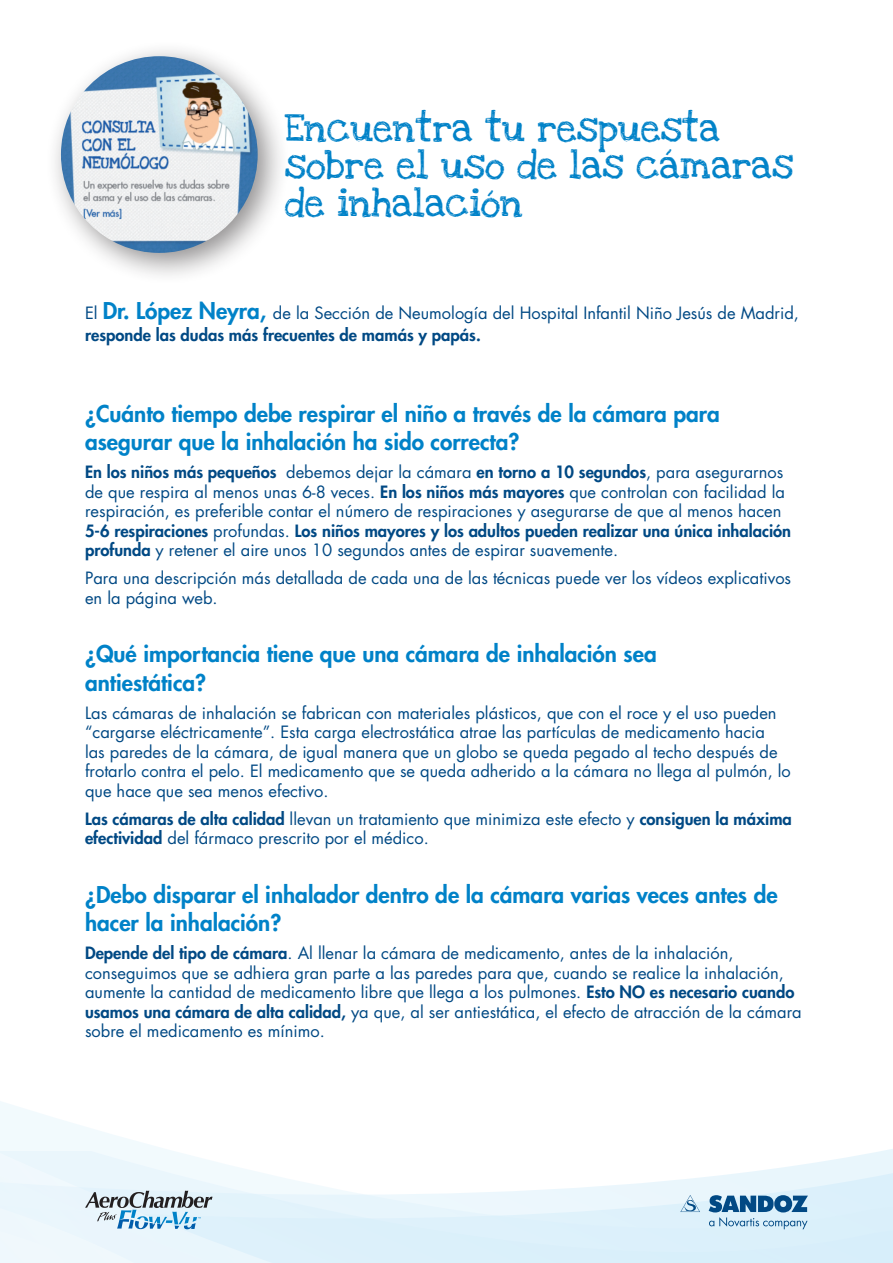
<style>
.page{position:relative;width:893px;height:1263px;background:#fff}
.page>*{position:absolute;margin:0;border:0;box-sizing:border-box;transform-origin:0 0}
.t1{font:28.5px/37.5px "Love Ya Like A Sister";color:#0082c8}
.t2{font:800 22.5px/28.5px "Futura";color:#0082c8}
.t3{font:16.5px/19.5px "Futura";color:#014984}
.s1{font-weight:800;font-size:22.5px;color:#0082c8}
.s2{font-weight:800}
</style>
<div class="page">
<svg style="left:0;top:1101px;width:893px;height:162px"></svg>
<svg style="left:680px;top:1195px;width:128px;height:34px;background:#93b8d3"></svg>
<svg style="left:85px;top:1191px;width:128px;height:38px;background:#adc3d0"></svg>
<div style="left:44px;top:40px;width:246px;height:245px;background:#231f20;opacity:.5"></div>
<img style="left:61px;top:56px;width:197px;height:197px;border-radius:98px">
<p class="t1" style="left:285px;top:110px;width:510px">Encuentra tu respuesta sobre el uso de las cámaras de inhalación</p>
<p class="t3" style="left:85px;top:302px;width:715px;line-height:22.5px">El <span class="s1">Dr. López Neyra,</span> de la Sección de Neumología del Hospital Infantil Niño Jesús de Madrid, <span class="s2">responde las dudas más frecuentes de mamás y papás.</span></p>
<p class="t2" style="left:85px;top:399px;width:636px">¿Cuánto tiempo debe respirar el niño a través de la cámara para asegurar que la inhalación ha sido correcta?</p>
<p class="t3" style="left:85px;top:463px;width:708px"><span class="s2">En los niños más pequeños</span> debemos dejar la cámara <span class="s2">en torno a 10 segundos</span>, para asegurarnos de que respira al menos unas 6-8 veces. <span class="s2">En los niños más mayores</span> que controlan con facilidad la respiración, es preferible contar el número de respiraciones y asegurarse de que al menos hacen <span class="s2">5-6 respiraciones</span> profundas. <span class="s2">Los niños mayores y los adultos pueden realizar una única inhalación profunda</span> y retener el aire unos 10 segundos antes de espirar suavemente.</p>
<p class="t3" style="left:85px;top:569px;width:708px">Para una descripción más detallada de cada una de las técnicas puede ver los vídeos explicativos en la página web.</p>
<p class="t2" style="left:85px;top:640px;width:573px">¿Qué importancia tiene que una cámara de inhalación sea antiestática?</p>
<p class="t3" style="left:85px;top:703px;width:707px">Las cámaras de inhalación se fabrican con materiales plásticos, que con el roce y el uso pueden “cargarse eléctricamente”. Esta carga electrostática atrae las partículas de medicamento hacia<br>las paredes de la cámara, de igual manera que un globo se queda pegado al techo después de frotarlo contra el pelo. El medicamento que se queda adherido a la cámara no llega al pulmón, lo que hace que sea menos efectivo.</p>
<p class="t3" style="left:85px;top:809px;width:708px"><span class="s2">Las cámaras de alta calidad</span> llevan un tratamiento que minimiza este efecto y <span class="s2">consiguen la máxima efectividad</span> del fármaco prescrito por el médico.</p>
<p class="t2" style="left:85px;top:880px;width:694px">¿Debo disparar el inhalador dentro de la cámara varias veces antes de hacer la inhalación?</p>
<p class="t3" style="left:85px;top:943px;width:718px"><span class="s2">Depende del tipo de cámara</span>. Al llenar la cámara de medicamento, antes de la inhalación, conseguimos que se adhiera gran parte a las paredes para que, cuando se realice la inhalación, aumente la cantidad de medicamento libre que llega a los pulmones. <span class="s2">Esto NO es necesario cuando usamos una cámara de alta calidad,</span> ya que, al ser antiestática, el efecto de atracción de la cámara sobre el medicamento es mínimo.</p>
</div>
